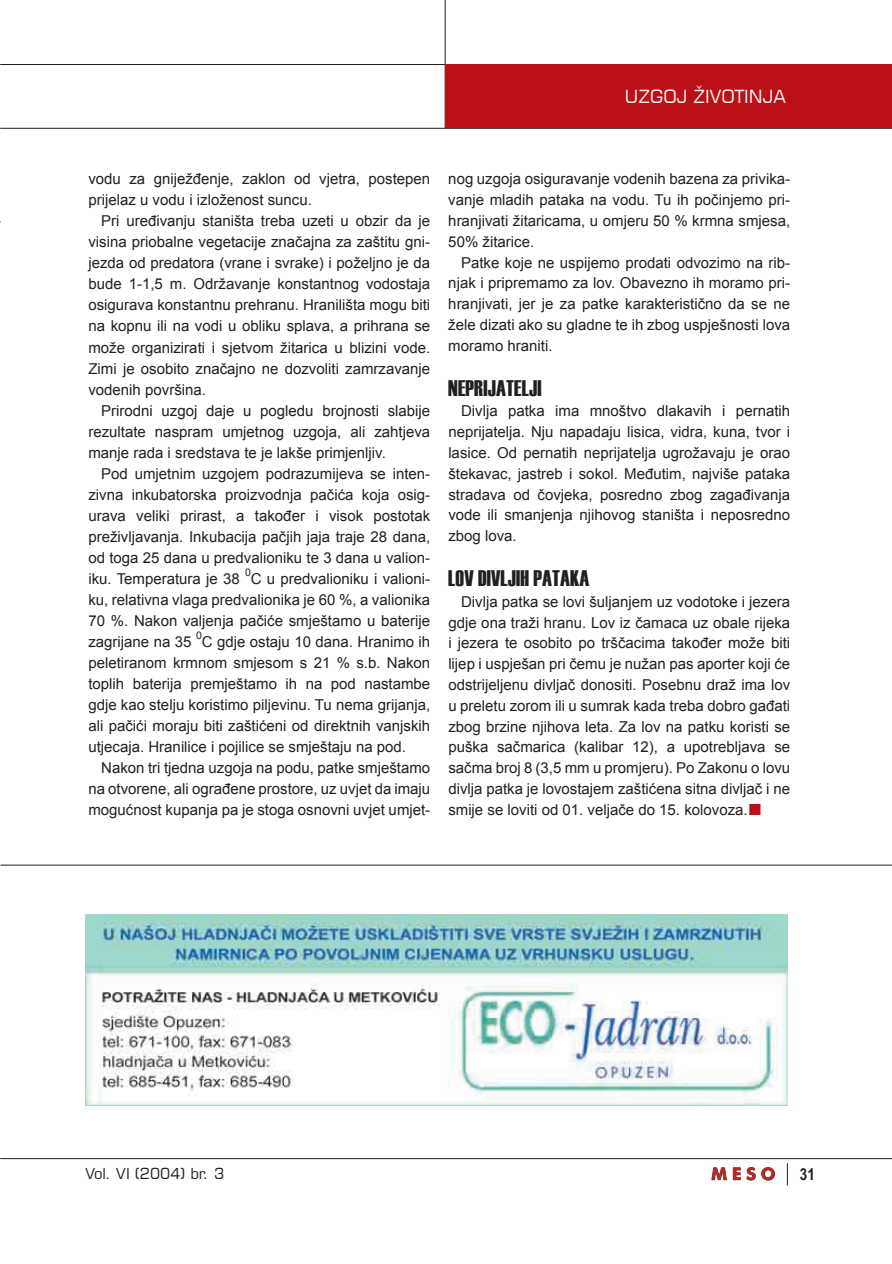
<style>
.page{position:relative;width:892px;height:1264px;background:#fff}
.page>*{position:absolute;margin:0;border:0;box-sizing:border-box;transform-origin:0 0}
.t1{font:22.5px "Haettenschweiler";letter-spacing:.01em;color:#231f20}
.t2{font:18px "Square 721 BT";color:#fff}
.t3{font:700 16.5px "Arial Narrow";color:#231f20}
.t4{font:15px/21px "Arial";color:#231f20;text-align:justify}
.t5{font:15px "Square 721 BT";color:#231f20}
.t6{font:10.5px "Arial";color:#231f20}
.s1{font-size:24px;color:#bb1018}
</style>
<div class="page">
<hr style="left:1px;top:1158px;width:891px;height:1px;background:#231f20">
<hr style="left:1px;top:64px;width:891px;height:1px;background:#231f20">
<hr style="left:1px;top:128px;width:891px;height:1px;background:#231f20">
<svg style="left:711px;top:1167px;width:16px;height:13px"></svg>
<svg style="left:733px;top:1167px;width:42px;height:13px"></svg>
<svg style="left:787px;top:1163px;width:1px;height:22px"></svg>
<hr style="left:445px;top:0;width:1px;height:128px;background:#231f20">
<img style="left:86px;top:914px;width:701px;height:192px">
<hr style="left:1px;top:865px;width:891px;height:1px;background:#231f20">
<div style="left:445px;top:64px;width:447px;height:64px;background:#bb1018"></div>
<p class="t2" style="left:625px;top:85px;width:162px">UZGOJ ŽIVOTINJA</p>
<p class="t4" style="left:88px;top:169px;width:343px">vodu za gniježđenje, zaklon od vjetra, postepen prijelaz u vodu i izloženost suncu.</p>
<p class="t4" style="left:88px;top:211px;width:343px;text-indent:13px">Pri uređivanju staništa treba uzeti u obzir da je visina priobalne vegetacije značajna za zaštitu gni&shy;jezda od predatora (vrane i svrake) i poželjno je da bude 1-1,5 m. Održavanje konstantnog vodostaja osigurava konstantnu prehranu. Hranilišta mogu biti na kopnu ili na vodi u obliku splava, a prihrana se može organizirati i sjetvom žitarica u blizini vode.<br>Zimi je osobito značajno ne dozvoliti zamrzavanje vodenih površina.</p>
<p class="t4" style="left:88px;top:400px;width:343px;text-indent:13px">Prirodni uzgoj daje u pogledu brojnosti slabije rezultate naspram umjetnog uzgoja, ali zahtjeva manje rada i sredstava te je lakše primjenljiv.</p>
<p class="t4" style="left:88px;top:463px;width:343px;text-indent:13px">Pod umjetnim uzgojem podrazumijeva se inten&shy;zivna inkubatorska proizvodnja pačića koja osig&shy;urava veliki prirast, a također i visok postotak preživljavanja. Inkubacija pačjih jaja traje 28 dana, od toga 25 dana u predvalioniku te 3 dana u valion&shy;iku. Temperatura je 38</p>
<p class="t6" style="left:245px;top:566px;width:7px">0</p>
<p class="t4" style="left:88px;top:568px;width:343px;text-indent:162px">C u predvalioniku i valioni&shy;ku, relativna vlaga predvalionika je 60 %, a valionika 70 %. Nakon valjenja pačiće smještamo u baterije zagrijane na 35</p>
<p class="t6" style="left:196px;top:629px;width:7px">0</p>
<p class="t4" style="left:88px;top:631px;width:343px;text-indent:113px">C gdje ostaju 10 dana. Hranimo ih peletiranom krmnom smjesom s 21 % s.b. Nakon toplih baterija premještamo ih na pod nastambe gdje kao stelju koristimo piljevinu. Tu nema grijanja, ali pačići moraju biti zaštićeni od direktnih vanjskih utjecaja. Hranilice i pojilice se smještaju na pod.</p>
<p class="t4" style="left:88px;top:757px;width:343px;text-indent:13px">Nakon tri tjedna uzgoja na podu, patke smještamo na otvorene, ali ograđene prostore, uz uvjet da imaju mogućnost kupanja pa je stoga osnovni uvjet umjet-</p>
<p class="t4" style="left:448px;top:169px;width:343px">nog uzgoja osiguravanje vodenih bazena za privika&shy;vanje mladih pataka na vodu. Tu ih počinjemo pri&shy;hranjivati žitaricama, u omjeru 50 % krmna smjesa, 50% žitarice.</p>
<p class="t4" style="left:448px;top:252px;width:343px;text-indent:13px">Patke koje ne uspijemo prodati odvozimo na rib&shy;njak i pripremamo za lov. Obavezno ih moramo pri&shy;hranjivati, jer je za patke karakteristično da se ne žele dizati ako su gladne te ih zbog uspješnosti lova moramo hraniti.</p>
<h1 class="t1" style="left:448px;top:372px;width:95px">NEPRIJATELJI</h1>
<p class="t4" style="left:448px;top:401px;width:343px;text-indent:13px">Divlja patka ima mnoštvo dlakavih i pernatih neprijatelja. Nju napadaju lisica, vidra, kuna, tvor i lasice. Od pernatih neprijatelja ugrožavaju je orao štekavac, jastreb i sokol. Međutim, najviše pataka stradava od čovjeka, posredno zbog zagađivanja vode ili smanjenja njihovog staništa i neposredno zbog lova.</p>
<h1 class="t1" style="left:448px;top:563px;width:143px">LOV DIVLJIH PATAKA</h1>
<p class="t4" style="left:448px;top:591px;width:343px;text-indent:13px">Divlja patka se lovi šuljanjem uz vodotoke i jezera gdje ona traži hranu. Lov iz čamaca uz obale rijeka i jezera te osobito po trščacima također može biti lijep i uspješan pri čemu je nužan pas aporter koji će odstrijeljenu divljač donositi. Posebnu draž ima lov u preletu zorom ili u sumrak kada treba dobro gađati zbog brzine njihova leta. Za lov na patku koristi se puška sačmarica (kalibar 12), a upotrebljava se sačma broj 8 (3,5 mm u promjeru). Po Zakonu o lovu divlja patka je lovostajem zaštićena sitna divljač i ne smije se loviti od 01. veljače do 15. kolovoza.<span class="s1">■</span></p>
<p class="t5" style="left:86px;top:1164px;width:140px">Vol. VI (2004) br. 3</p>
<p class="t3" style="left:800px;top:1162px;width:17px">31</p>
</div>
